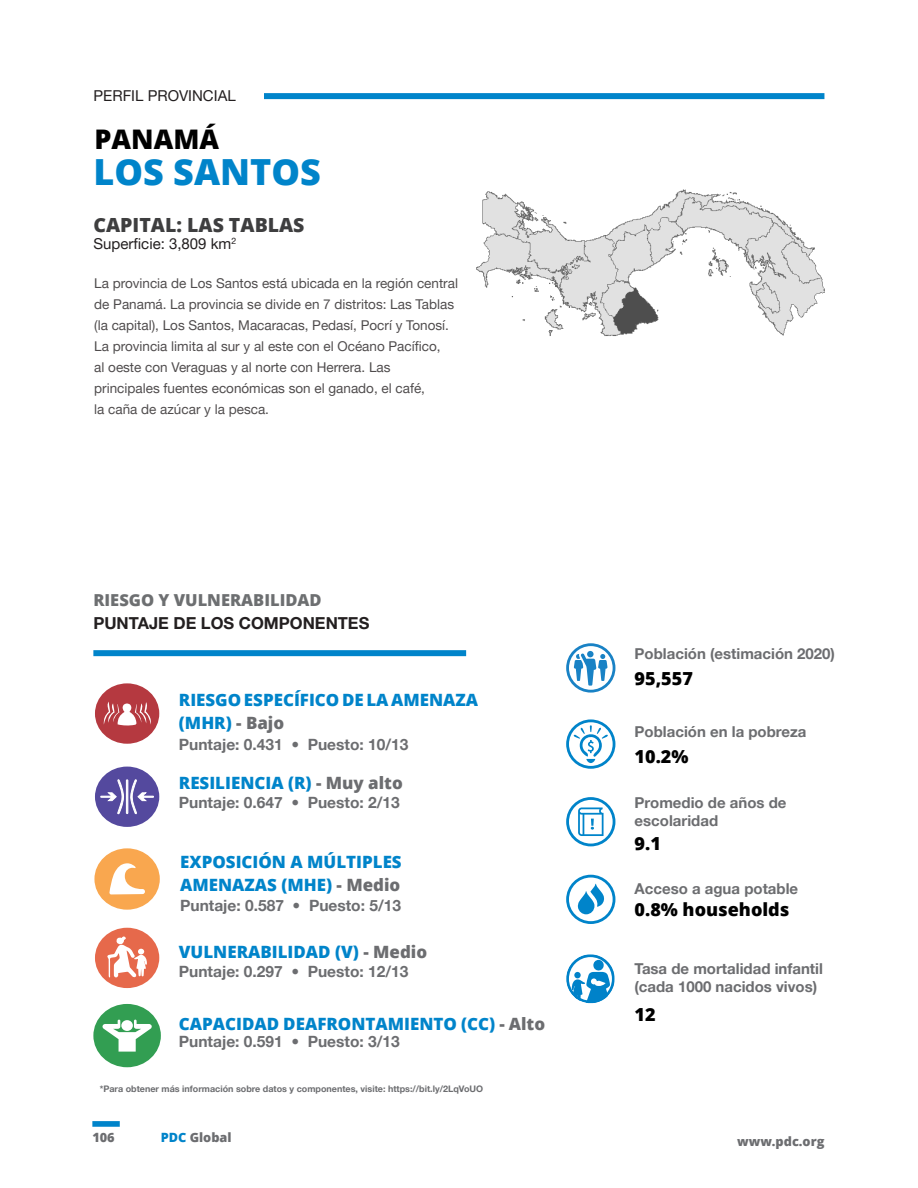
<style>
.page{position:relative;width:918px;height:1188px;background:#fff}
.page>*{position:absolute;margin:0;border:0;box-sizing:border-box;transform-origin:0 0}
.Page_Header_-_Blue{font:800 36px "Open Sans";color:#0084ca}
.Page_Header_-_Black{font:800 27px "Open Sans";color:#000}
.Page_Headline_-_Grey{font:800 19.5px "Open Sans";color:#3e3e3f}
.Page_Header_-_Black-2{font:800 18px "Open Sans";color:#000}
.Page_Body_copy_-_Blu{font:800 16.95px/22.6px "Open Sans";color:#0084ca}
.Rank_text_-_next_to{font:700 16.5px "Helvetica Neue LT Pro";color:#231f20}
.Rank_text_-_next_to-2{font:800 16.5px "Open Sans";color:#6d6f71}
.Page_Body_copy_-_Gre{font:700 15.45px "Helvetica Neue LT Pro";color:#6c6d70}
.Page_Body_copy_-_Gre-2{font:700 15px/18px "Helvetica Neue LT Pro";color:#6c6d70}
.Page_Body_copy_-_bla{font:15px "Helvetica Neue LT Pro";color:#231f20}
.t1{font:13.5px/21px "Helvetica Neue LT Pro";color:#231f20}
.t2{font:800 12.75px "Open Sans";color:#6c6d70}
.Page_Body_copy_-_Gre-3{font:700 9px "Helvetica Neue LT Pro";color:#6c6d70}
.s1{color:#6c6d70}
.s2{color:#0084ca}
</style>
<div class="page">
<div style="left:264px;top:93px;width:560px;height:6px;background:#0084ca"></div>
<div style="left:92px;top:1121px;width:28px;height:6px;background:#0084ca"></div>
<svg style="left:566px;top:643px;width:49px;height:50px"></svg>
<svg style="left:566px;top:719px;width:49px;height:50px"></svg>
<svg style="left:566px;top:797px;width:49px;height:49px"></svg>
<svg style="left:566px;top:875px;width:49px;height:49px"></svg>
<div style="left:95px;top:683px;width:64px;height:61px;background:#b53940;border-radius:50%"></div>
<svg style="left:104px;top:702px;width:47px;height:24px"></svg>
<svg style="left:95px;top:767px;width:64px;height:60px"></svg>
<div style="left:94px;top:848px;width:66px;height:62px;background:#f9a74f;border-radius:50%"></div>
<svg style="left:109px;top:863px;width:36px;height:31px"></svg>
<div style="left:95px;top:928px;width:64px;height:60px;background:#e6694b;border-radius:50%"></div>
<svg style="left:107px;top:936px;width:40px;height:42px"></svg>
<div style="left:93px;top:1004px;width:68px;height:63px;background:#329e52;border-radius:50%"></div>
<svg style="left:103px;top:1020px;width:49px;height:32px"></svg>
<img style="left:477px;top:189px;width:347px;height:147px">
<svg style="left:566px;top:954px;width:49px;height:49px"></svg>
<div style="left:93px;top:650px;width:373px;height:6px;background:#0084ca"></div>
<p class="Page_Body_copy_-_bla" style="left:94px;top:86px;width:144px">PERFIL PROVINCIAL</p>
<p class="Page_Header_-_Black" style="left:95px;top:119px;width:126px">PANAMÁ</p>
<p class="Page_Header_-_Blue" style="left:94px;top:145px;width:229px">LOS SANTOS</p>
<p class="Page_Headline_-_Grey" style="left:94px;top:210px;width:213px">CAPITAL: LAS TABLAS</p>
<p class="Page_Body_copy_-_bla" style="left:94px;top:235px;width:144px">Superficie: 3,809 km<sup>2</sup></p>
<p class="t1" style="left:94px;top:272px;width:365px">La provincia de Los Santos está ubicada en la región central de Panamá. La provincia se divide en 7 distritos: Las Tablas (la capital), Los Santos, Macaracas, Pedasí, Pocrí y Tonosí.<br>La provincia limita al sur y al este con el Océano Pacífico,<br>al oeste con Veraguas y al norte con Herrera. Las principales fuentes económicas son el ganado, el café,<br>la caña de azúcar y la pesca.</p>
<p class="Rank_text_-_next_to-2" style="left:93px;top:588px;width:230px">RIESGO Y VULNERABILIDAD</p>
<p class="Rank_text_-_next_to" style="left:93px;top:613px;width:277px">PUNTAJE DE LOS COMPONENTES</p>
<p class="Page_Body_copy_-_Blu" style="left:179px;top:688px;width:301px">RIESGO ESPECÍFICO DE LA AMENAZA (MHR) <span class="s1">- Bajo</span></p>
<p class="Page_Body_copy_-_Gre" style="left:179px;top:735px;width:231px">Puntaje: 0.431 • Puesto: 10/13</p>
<p class="Page_Body_copy_-_Blu" style="left:179px;top:771px;width:226px">RESILIENCIA (R) <span class="s1">- Muy alto</span></p>
<p class="Page_Body_copy_-_Gre" style="left:179px;top:793px;width:222px">Puntaje: 0.647 • Puesto: 2/13</p>
<p class="Page_Body_copy_-_Blu" style="left:180px;top:850px;width:223px">EXPOSICIÓN A MÚLTIPLES</p>
<p class="Page_Body_copy_-_Blu" style="left:180px;top:872px;width:222px">AMENAZAS (MHE) <span class="s1">- Medio</span></p>
<p class="Page_Body_copy_-_Gre" style="left:180px;top:896px;width:222px">Puntaje: 0.587 • Puesto: 5/13</p>
<p class="Page_Body_copy_-_Blu" style="left:179px;top:939px;width:250px">VULNERABILIDAD (V) <span class="s1">- Medio</span></p>
<p class="Page_Body_copy_-_Gre" style="left:179px;top:962px;width:231px">Puntaje: 0.297 • Puesto: 12/13</p>
<p class="Page_Body_copy_-_Blu" style="left:179px;top:1012px;width:368px">CAPACIDAD DEAFRONTAMIENTO (CC) <span class="s1">- Alto</span></p>
<p class="Page_Body_copy_-_Gre" style="left:179px;top:1032px;width:222px">Puntaje: 0.591 • Puesto: 3/13</p>
<p class="Page_Body_copy_-_Gre-3" style="left:100px;top:1084px;width:385px">*Para obtener más información sobre datos y componentes, visite: https://bit.ly/2LqVoUO</p>
<p class="Page_Body_copy_-_Gre-2" style="left:635px;top:644px;width:202px">Población (estimación 2020)</p>
<p class="Page_Header_-_Black-2" style="left:635px;top:665px;width:60px">95,557</p>
<p class="Page_Body_copy_-_Gre-2" style="left:635px;top:723px;width:173px">Población en la pobreza</p>
<p class="Page_Header_-_Black-2" style="left:635px;top:743px;width:55px">10.2%</p>
<p class="Page_Body_copy_-_Gre-2" style="left:635px;top:794px;width:153px">Promedio de años de escolaridad</p>
<p class="Page_Header_-_Black-2" style="left:635px;top:830px;width:28px">9.1</p>
<p class="Page_Body_copy_-_Gre-2" style="left:635px;top:880px;width:165px">Acceso a agua potable</p>
<p class="Page_Header_-_Black-2" style="left:635px;top:896px;width:156px">0.8% households</p>
<p class="Page_Body_copy_-_Gre-2" style="left:634px;top:959px;width:190px">Tasa de mortalidad infantil (cada 1000 nacidos vivos)</p>
<p class="Page_Header_-_Black-2" style="left:634px;top:1001px;width:23px">12</p>
<p class="t2" style="left:92px;top:1128px;width:24px">106</p>
<p class="t2" style="left:161px;top:1128px;width:72px"><span class="s2">PDC</span> Global</p>
<p class="t2" style="left:737px;top:1132px;width:89px">www.pdc.org</p>
</div>
